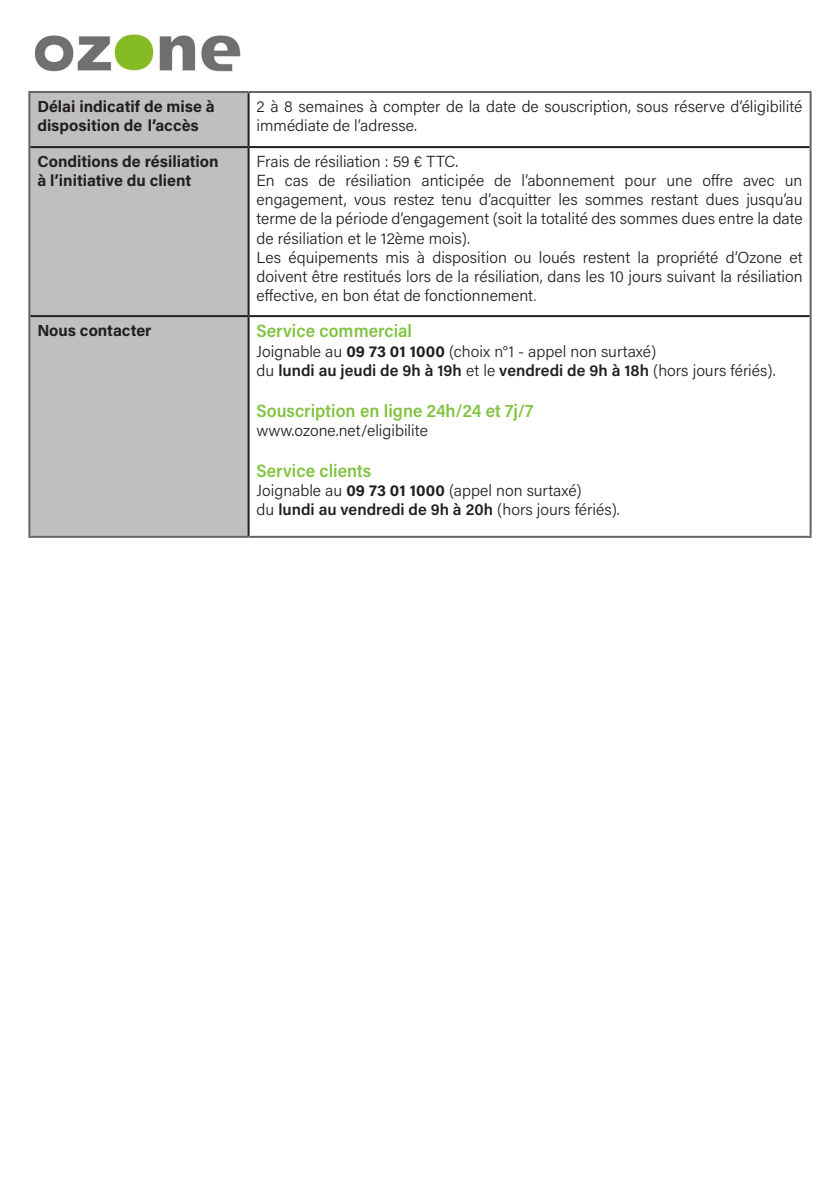
<style>
.page{position:relative;width:840px;height:1191px;background:#fff}
.page>*{position:absolute;margin:0;border:0;box-sizing:border-box;transform-origin:0 0}
.Sous-titre_tableau{font:600 18px "Acumin Pro Semi Cond";color:#81c340}
.Paragraphe{font:300 16px/19.2px "Acumin Pro";color:#231f20;text-align:justify}
.Paragraphe-2{font:600 16px "Acumin Pro";color:#231f20}
.t1{font:700 16px/19.2px "Acumin Pro";color:#231f20}
.s1{font-family:"Helvetica Neue";font-stretch:condensed}
.s2{font-weight:700}
.s3{font-weight:300}
</style>
<div class="page">
<div style="left:30px;top:93px;width:217px;height:443px;background:#bfbec0"></div>
<hr style="left:28px;top:91px;width:220px;height:2px;background:#63656a">
<hr style="left:28px;top:93px;width:2px;height:54px;background:#63656a">
<hr style="left:248px;top:91px;width:563px;height:2px;background:#63656a">
<hr style="left:809px;top:93px;width:2px;height:54px;background:#63656a">
<hr style="left:28px;top:147px;width:2px;height:169px;background:#63656a">
<hr style="left:809px;top:147px;width:2px;height:169px;background:#63656a">
<hr style="left:28px;top:316px;width:2px;height:220px;background:#63656a">
<hr style="left:809px;top:316px;width:2px;height:220px;background:#63656a">
<hr style="left:28px;top:536px;width:220px;height:2px;background:#63656a">
<hr style="left:248px;top:536px;width:563px;height:2px;background:#63656a">
<hr style="left:247px;top:93px;width:2px;height:53px;background:#231f20">
<hr style="left:30px;top:146px;width:218px;height:2px;background:#231f20">
<hr style="left:248px;top:146px;width:561px;height:2px;background:#231f20">
<hr style="left:247px;top:148px;width:2px;height:167px;background:#231f20">
<hr style="left:30px;top:315px;width:218px;height:2px;background:#231f20">
<hr style="left:248px;top:315px;width:561px;height:2px;background:#231f20">
<hr style="left:247px;top:317px;width:2px;height:219px;background:#231f20">
<img style="left:34px;top:33px;width:207px;height:39px">
<p class="t1" style="left:37px;top:96px;width:179px">Délai indicatif de mise à disposition de l’accès</p>
<p class="Paragraphe" style="left:256px;top:96px;width:547px">2 à 8 semaines à compter de la date de souscription, sous réserve d’éligibilité immédiate de l’adresse.</p>
<p class="t1" style="left:37px;top:151px;width:183px">Conditions de résiliation</p>
<p class="t1" style="left:37px;top:170px;width:155px">à l’initiative du client</p>
<p class="Paragraphe" style="left:256px;top:151px;width:203px">Frais de résiliation : 59 € TTC.</p>
<p class="Paragraphe" style="left:256px;top:170px;width:547px">En cas de résiliation anticipée de l’abonnement pour une offre avec un engagement, vous restez tenu d’acquitter les sommes restant dues jusqu’au terme de la période d’engagement (soit la totalité des sommes dues entre la date de résiliation et le 12ème mois).</p>
<p class="Paragraphe" style="left:256px;top:247px;width:547px">Les équipements mis à disposition ou loués restent la propriété d’Ozone et doivent être restitués lors de la résiliation, dans les 10 jours suivant la résiliation effective, en bon état de fonctionnement<span class="s1">.</span></p>
<p class="t1" style="left:37px;top:320px;width:116px">Nous contacter</p>
<p class="Sous-titre_tableau" style="left:256px;top:318px;width:157px">Service commercial</p>
<p class="Paragraphe" style="left:256px;top:341px;width:401px">Joignable au <span class="s2">09 73 01 1000</span> (choix n°1 - appel non surtaxé)</p>
<p class="Paragraphe-2" style="left:256px;top:359px;width:520px"><span class="s3">du</span> lundi au jeudi de 9h à 19h <span class="s3">et le</span> vendredi de 9h à 18h <span class="s3">(hors jours fériés).</span></p>
<p class="Sous-titre_tableau" style="left:256px;top:398px;width:278px">Souscription en ligne 24h/24 et 7j/7</p>
<p class="Paragraphe" style="left:256px;top:420px;width:173px">www.ozone.net/eligibilite</p>
<p class="Sous-titre_tableau" style="left:256px;top:458px;width:116px">Service clients</p>
<p class="Paragraphe" style="left:256px;top:480px;width:326px">Joignable au <span class="s2">09 73 01 1000</span> (appel non surtaxé)</p>
<p class="Paragraphe-2" style="left:256px;top:498px;width:364px"><span class="s3">du</span> lundi au vendredi de 9h à 20h <span class="s3">(hors jours fériés).</span></p>
</div>
